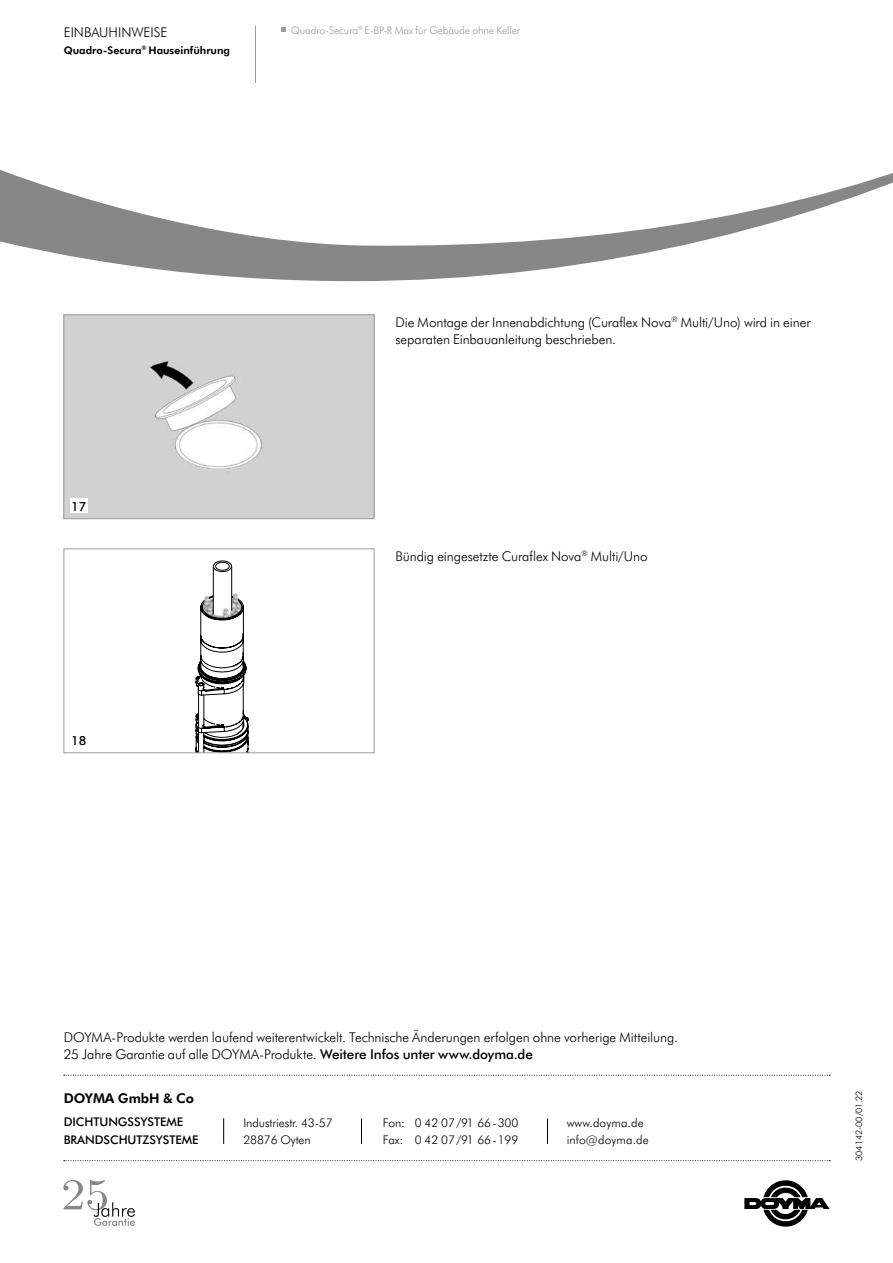
<style>
.page{position:relative;width:893px;height:1263px;background:#fff}
.page>*{position:absolute;margin:0;border:0;box-sizing:border-box;transform-origin:0 0}
.t1{font:300 13.5px/17px "Futura BT";letter-spacing:-.005em;color:#000}
.t2{font:700 13.5px "Futura BT";letter-spacing:-.005em;color:#000}
.t3{font:500 12.6px "Futura BT";color:#000}
.t4{font:300 12px/16.5px "Futura BT";color:#000}
.t5{font:500 12px/17.7px "Futura BT";letter-spacing:-.005em;color:#000}
.t6{font:300 10.5px "Futura BT";letter-spacing:-.015em;color:#9c9c9d}
.t7{font:700 10.5px "Futura BT";color:#000}
.t8{font:300 9px "Futura BT";color:#000}
.s1{font-weight:500}
</style>
<div class="page">
<svg style="left:0;top:170px;width:893px;height:111px"></svg>
<svg style="left:64px;top:1160px;width:766px;height:1px"></svg>
<svg style="left:744px;top:1180px;width:86px;height:47px"></svg>
<svg style="left:64px;top:1075px;width:766px;height:1px"></svg>
<svg style="left:223px;top:1118px;width:1px;height:26px"></svg>
<svg style="left:361px;top:1118px;width:1px;height:26px"></svg>
<svg style="left:547px;top:1118px;width:1px;height:26px"></svg>
<hr style="left:255px;top:26px;width:1px;height:57px;background:#9c9c9d">
<svg style="left:281px;top:28px;width:5px;height:4px"></svg>
<svg style="left:63px;top:1180px;width:72px;height:46px"></svg>
<img style="left:66px;top:317px;width:306px;height:200px">
<div style="left:64px;top:315px;width:310px;height:204px;border:1px solid #9c9c9d"></div>
<svg style="left:213px;top:561px;width:19px;height:11px"></svg>
<div style="left:213px;top:560px;width:19px;height:12px;border:1px solid #000;border-radius:50%"></div>
<div style="left:216px;top:562px;width:13px;height:8px;background:#fff;border-radius:50%"></div>
<div style="left:215px;top:562px;width:15px;height:9px;border:1px solid #000;border-radius:50%"></div>
<svg style="left:195px;top:566px;width:54px;height:185px"></svg>
<div style="left:64px;top:549px;width:310px;height:204px;border:1px solid #9c9c9d"></div>
<div style="left:70px;top:498px;width:17px;height:15px;background:#fff"></div>
<p class="t1" style="left:64px;top:23px;width:105px">EINBAUHINWEISE</p>
<p class="t7" style="left:64px;top:43px;width:168px">Quadro-Secura<sup>®</sup> Hauseinführung</p>
<p class="t6" style="left:291px;top:23px;width:231px">Quadro-Secura<sup>®</sup> E-BP-R Max für Gebäude ohne Keller</p>
<p class="t3" style="left:71px;top:497px;width:17px">17</p>
<p class="t3" style="left:71px;top:731px;width:17px">18</p>
<p class="t1" style="left:395px;top:313px;width:417px">Die Montage der Innenabdichtung (Curaflex Nova<sup>®</sup> Multi/Uno) wird in einer separaten Einbauanleitung beschrieben.</p>
<p class="t1" style="left:395px;top:547px;width:254px">Bündig eingesetzte Curaflex Nova<sup>®</sup> Multi/Uno</p>
<p class="t1" style="left:64px;top:1028px;width:616px">DOYMA-Produkte werden laufend weiterentwickelt. Technische Änderungen erfolgen ohne vorherige Mitteilung.<br>25 Jahre Garantie auf alle DOYMA-Produkte. <span class="s1">Weitere Infos unter www.doyma.de</span></p>
<p class="t2" style="left:64px;top:1089px;width:132px">DOYMA GmbH &amp; Co</p>
<p class="t5" style="left:64px;top:1112px;width:136px">DICHTUNGSSYSTEME<br>BRANDSCHUTZSYSTEME</p>
<p class="t4" style="left:243px;top:1114px;width:91px">Industriestr. 43-57<br>28876 Oyten</p>
<p class="t4" style="left:383px;top:1114px;width:137px">Fon: 0 42 07/91 66-300<br>Fax: 0 42 07/91 66-199</p>
<p class="t4" style="left:567px;top:1114px;width:84px">www.doyma.de info@doyma.de</p>
<p class="t8" style="left:853px;top:1161px;width:72px;rotate:-90deg">304142-00/01.22</p>
</div>
